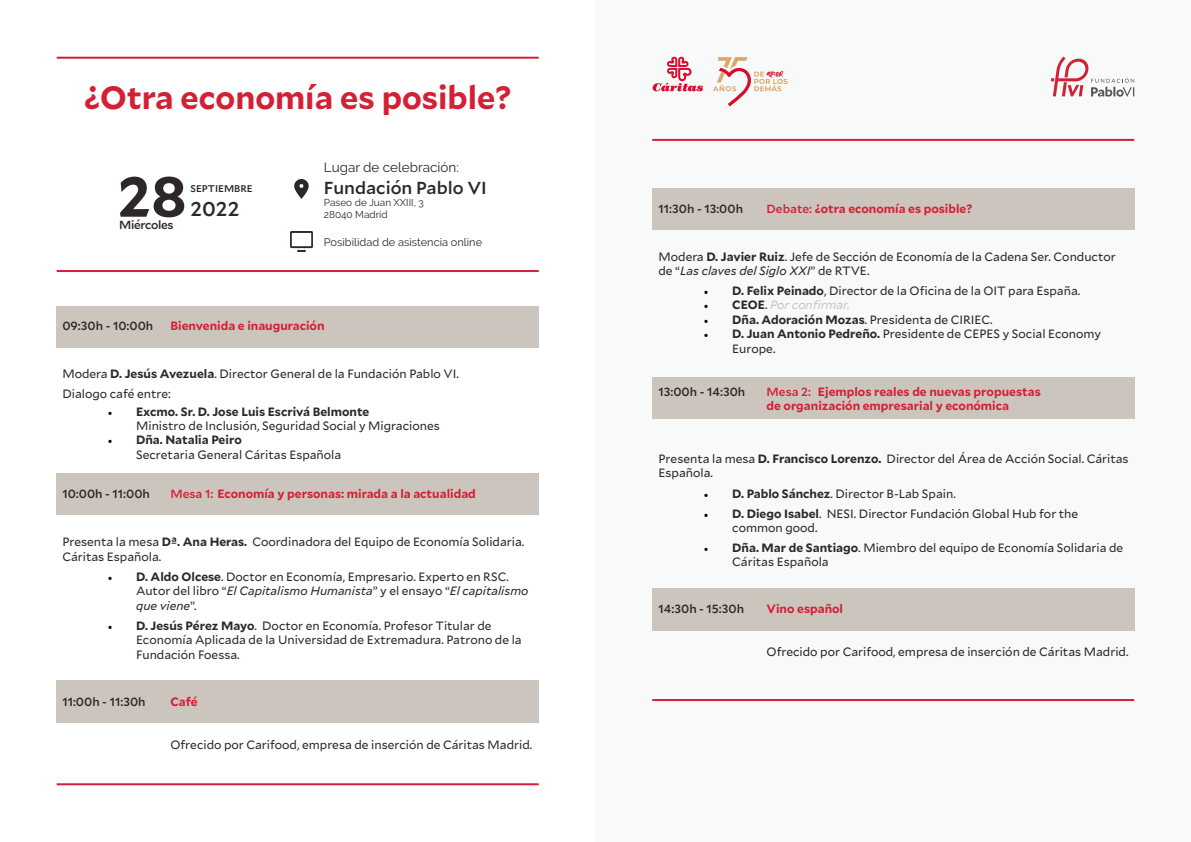
<style>
.page{position:relative;width:1191px;height:842px;background:#fff}
.page>*{position:absolute;margin:0;border:0;box-sizing:border-box;transform-origin:0 0}
.t1{font:700 56.4px "Mallory";color:#2d2728}
.t2{font:700 32px "Mallory";color:#d42035}
.t3{font:500 20.3px "Mallory";color:#2d2728}
.t4{font:500 17.7px "Mallory";color:#2d2728}
.t5{font:13.5px "Raleway";color:#2d2728}
.t6{font:12px/14.4px "Mallory";color:#2d2728}
.t7{font:700 12px/14.4px "Mallory";color:#d42035}
.t8{font:500 12px "Mallory";color:#2d2728}
.t9{font:italic 12px "Mallory";color:#ccc5bd}
.t10{font:500 11.9px "Mallory";letter-spacing:-.03em;color:#2d2728}
.t11{font:11px "Raleway";color:#2d2728}
.t12{font:10px/12px "Raleway";color:#2d2728}
.t13{font:500 9.9px "Mallory";color:#2d2728}
.s1{font-weight:700}
.s2{font-family:"Minion Pro";color:#000}
.s3{font-weight:500}
.s4{font-style:italic}
.s5{font-family:"Minion Pro";font-style:normal;color:#000}
.s6{font-weight:700;font-style:normal;color:#2d2728}
.s7{font-style:normal;color:#2d2728}
</style>
<div class="page">
<div style="left:595px;top:0;width:596px;height:842px;background:#f8f9f9"></div>
<div style="left:57px;top:306px;width:482px;height:41px;background:#ccc5bd"></div>
<div style="left:652px;top:189px;width:482px;height:41px;background:#ccc5bd"></div>
<div style="left:57px;top:474px;width:482px;height:41px;background:#ccc5bd"></div>
<div style="left:652px;top:377px;width:482px;height:41px;background:#ccc5bd"></div>
<div style="left:57px;top:680px;width:482px;height:42px;background:#ccc5bd"></div>
<div style="left:652px;top:588px;width:482px;height:43px;background:#ccc5bd"></div>
<hr style="left:57px;top:270px;width:482px;height:2px;background:#d42035">
<hr style="left:57px;top:783px;width:482px;height:2px;background:#d42035">
<hr style="left:652px;top:699px;width:482px;height:2px;background:#d42035">
<hr style="left:652px;top:139px;width:482px;height:2px;background:#d42035">
<hr style="left:57px;top:57px;width:482px;height:2px;background:#d42035">
<img style="left:294px;top:179px;width:15px;height:20px">
<img style="left:291px;top:232px;width:21px;height:20px">
<svg style="left:1050px;top:57px;width:84px;height:40px"></svg>
<svg style="left:652px;top:57px;width:51px;height:34px"></svg>
<svg style="left:713px;top:57px;width:74px;height:49px"></svg>
<h2 class="t2" style="left:84px;top:74px;width:428px">¿Otra economía es posible?</h2>
<h1 class="t1" style="left:118px;top:155px;width:71px">28</h1>
<p class="t13" style="left:190px;top:181px;width:64px">SEPTIEMBRE</p>
<h3 class="t3" style="left:190px;top:194px;width:51px">2022</h3>
<p class="t10" style="left:119px;top:216px;width:56px">Miércoles</p>
<p class="t5" style="left:324px;top:160px;width:136px">Lugar de celebración:</p>
<h3 class="t4" style="left:324px;top:175px;width:164px">Fundación Pablo VI</h3>
<p class="t12" style="left:324px;top:196px;width:101px">Paseo de Juan XXIII, 3<br>28040 Madrid</p>
<p class="t11" style="left:324px;top:235px;width:160px">Posibilidad de asistencia online</p>
<p class="t8" style="left:62px;top:317px;width:92px">09:30h - 10:00h</p>
<p class="t7" style="left:170px;top:318px;width:156px">Bienvenida e inauguración</p>
<p class="t6" style="left:62px;top:363px;width:398px;line-height:20.1px">Modera <span class="s1">D. Jesús Avezuela</span>. Director General de la Fundación Pablo VI.<br>Dialogo café entre:</p>
<p class="t6" style="left:136px;top:403px;width:305px;text-indent:-28px"><span class="s2">•</span> <span class="s1">Excmo. Sr. D. Jose Luis Escrivá Belmonte<br></span>Ministro de Inclusión, Seguridad Social y Migraciones</p>
<p class="t6" style="left:136px;top:432px;width:207px;text-indent:-28px"><span class="s2">•</span> <span class="s1">Dña. Natalia Peiro<br></span>Secretaria General Cáritas Española</p>
<p class="t8" style="left:62px;top:485px;width:89px">10:00h - 11:00h</p>
<p class="t7" style="left:170px;top:486px;width:307px"><span class="s3">Mesa 1:</span> Economía y personas: mirada a la actualidad</p>
<p class="t6" style="left:62px;top:534px;width:463px">Presenta la mesa <span class="s1">Dª. Ana Heras.</span> Coordinadora del Equipo de Economía Solidaria.<br>Cáritas Española.</p>
<p class="t6" style="left:136px;top:569px;width:394px;text-indent:-28px"><span class="s2">•</span> <span class="s1">D. Aldo Olcese</span>. Doctor en Economía, Empresario. Experto en RSC.<br>Autor del libro “<span class="s4">El Capitalismo Humanista</span>” y el ensayo “<span class="s4">El capitalismo que viene</span>”.</p>
<p class="t6" style="left:136px;top:618px;width:387px;text-indent:-28px"><span class="s2">•</span> <span class="s1">D. Jesús Pérez Mayo</span>. Doctor en Economía. Profesor Titular de<br>Economía Aplicada de la Universidad de Extremadura. Patrono de la<br>Fundación Foessa.</p>
<p class="t8" style="left:62px;top:693px;width:85px">11:00h - 11:30h</p>
<p class="t7" style="left:170px;top:694px;width:29px">Café</p>
<p class="t6" style="left:170px;top:737px;width:363px">Ofrecido por Carifood, empresa de inserción de Cáritas Madrid.</p>
<p class="t8" style="left:658px;top:200px;width:86px">11:30h - 13:00h</p>
<p class="t7" style="left:766px;top:200px;width:207px"><span class="s3">Debate:</span> ¿otra economía es posible?</p>
<p class="t6" style="left:658px;top:248px;width:459px">Modera <span class="s1">D. Javier Ruiz</span>. Jefe de Sección de Economía de la Cadena Ser. Conductor de “<span class="s4">Las claves del Siglo XXI</span>” de RTVE.</p>
<p class="t6" style="left:704px;top:283px;width:378px"><span class="s2">•</span> <span class="s1">D. Felix Peinado</span>, Director de la Oficina de la OIT para España.</p>
<p class="t9" style="left:704px;top:297px;width:148px"><span class="s5">•</span> <span class="s6">CEOE</span><span class="s7">.</span> Por confirmar.</p>
<p class="t6" style="left:704px;top:312px;width:290px"><span class="s2">•</span> <span class="s1">Dña. Adoración Mozas</span>. Presidenta de CIRIEC.</p>
<p class="t6" style="left:732px;top:326px;width:370px;text-indent:-28px"><span class="s2">•</span> <span class="s1">D. Juan Antonio Pedreño.</span> Presidente de CEPES y Social Economy<br>Europe.</p>
<p class="t8" style="left:658px;top:383px;width:88px">13:00h - 14:30h</p>
<p class="t7" style="left:766px;top:384px;width:276px"><span class="s3">Mesa 2:</span> Ejemplos reales de nuevas propuestas de organización empresarial y económica</p>
<p class="t6" style="left:658px;top:451px;width:471px">Presenta la mesa <span class="s1">D. Francisco Lorenzo.</span> Director del Área de Acción Social. Cáritas<br>Española.</p>
<p class="t6" style="left:704px;top:485px;width:253px"><span class="s2">•</span> <span class="s1">D. Pablo Sánchez</span>. Director B-Lab Spain.</p>
<p class="t6" style="left:732px;top:505px;width:347px;text-indent:-28px"><span class="s2">•</span> <span class="s1">D. Diego Isabel</span>. NESI. Director Fundación Global Hub for the common good.</p>
<p class="t6" style="left:732px;top:540px;width:392px;text-indent:-28px"><span class="s2">•</span> <span class="s1">Dña. Mar de Santiago</span>. Miembro del equipo de Economía Solidaria de<br>Cáritas Española</p>
<p class="t8" style="left:658px;top:600px;width:87px">14:30h - 15:30h</p>
<p class="t7" style="left:766px;top:601px;width:78px">Vino español</p>
<p class="t6" style="left:766px;top:644px;width:363px">Ofrecido por Carifood, empresa de inserción de Cáritas Madrid.</p>
</div>
